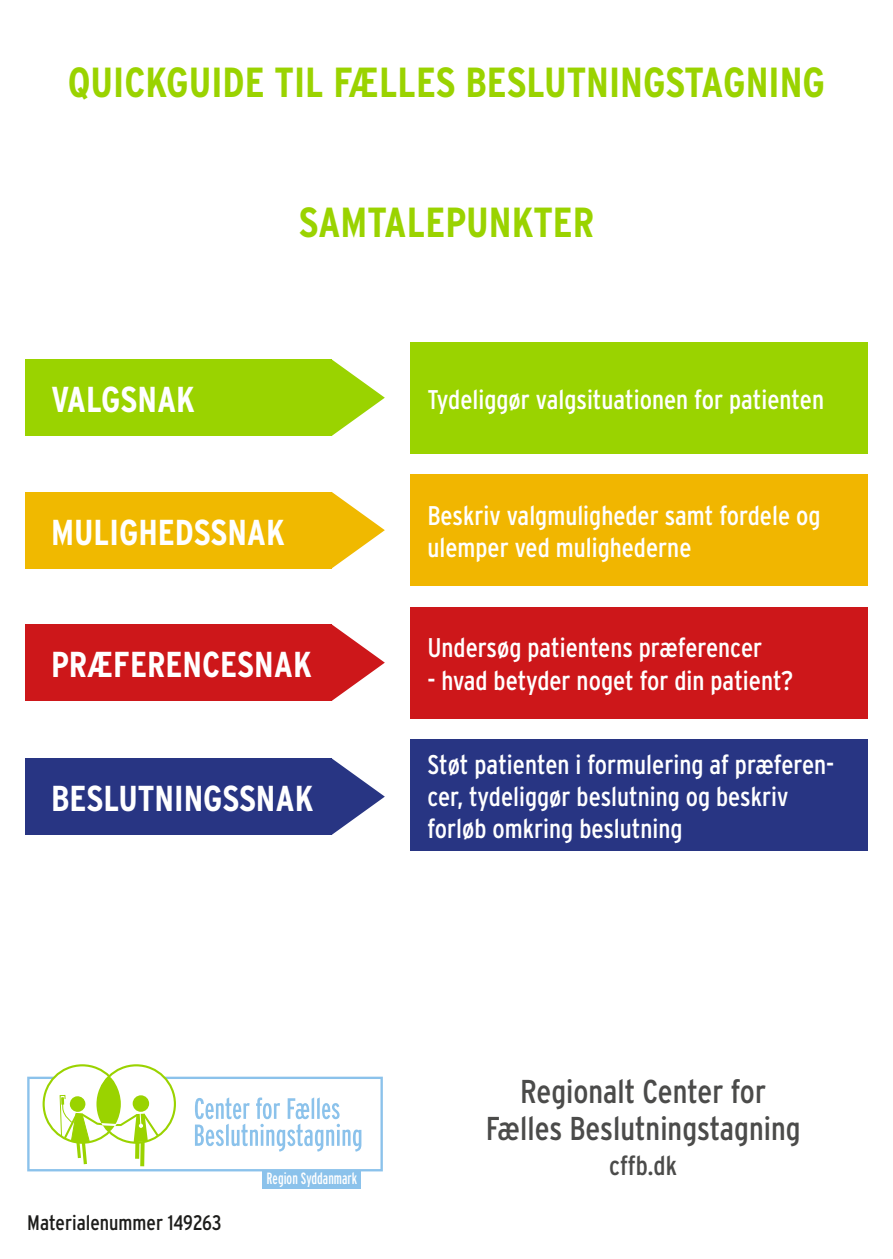
<style>
.page{position:relative;width:893px;height:1259px;background:#fff}
.page>*{position:absolute;margin:0;border:0;box-sizing:border-box;transform-origin:0 0}
.t1{font:700 condensed 42px "Interstate";color:#9ad300}
.t2{font:700 condensed 36px "Interstate";color:#fff}
.t3{font:condensed 33px "Interstate";color:#4b4b4a}
.t4{font:condensed 27px/32.4px "Interstate";color:#fff}
.t5{font:condensed 27px "Interstate";color:#4b4b4a}
.t6{font:condensed 21px "Interstate";color:#1d1d1b}
.t7{font:16.2px "Interstate Compressed";color:#fff}
</style>
<div class="page">
<div style="left:26px;top:359px;width:306px;height:77px;background:#9ad300"></div>
<svg style="left:332px;top:359px;width:53px;height:77px"></svg>
<div style="left:26px;top:492px;width:306px;height:76px;background:#f0b900"></div>
<svg style="left:332px;top:492px;width:53px;height:76px"></svg>
<div style="left:26px;top:624px;width:306px;height:77px;background:#cd171a"></div>
<svg style="left:332px;top:624px;width:53px;height:77px"></svg>
<div style="left:26px;top:758px;width:306px;height:77px;background:#283583"></div>
<svg style="left:332px;top:758px;width:53px;height:77px"></svg>
<div style="left:410px;top:342px;width:457px;height:111px;background:#9ad300"></div>
<div style="left:410px;top:474px;width:457px;height:112px;background:#f1b600"></div>
<div style="left:410px;top:607px;width:457px;height:111px;background:#cd171a"></div>
<div style="left:410px;top:739px;width:457px;height:112px;background:#283583"></div>
<div style="left:27px;top:1076px;width:356px;height:95px;border:2px solid #8bc2eb"></div>
<div style="left:262px;top:1171px;width:99px;height:17px;background:#8bc2eb"></div>
<svg style="left:195px;top:1097px;width:166px;height:54px"></svg>
<div style="left:44px;top:1065px;width:77px;height:77px;background:#fff;border-radius:50%"></div>
<div style="left:98px;top:1065px;width:77px;height:77px;background:#fff;border-radius:50%"></div>
<div style="left:96px;top:1064px;width:80px;height:79px;border:2px solid #9ad300;border-radius:50%"></div>
<svg style="left:98px;top:1076px;width:23px;height:55px"></svg>
<div style="left:140px;top:1142px;width:5px;height:24px;background:#9ad300"></div>
<svg style="left:59px;top:1094px;width:101px;height:70px"></svg>
<p class="t1" style="left:68px;top:59px;width:759px">QUICKGUIDE TIL FÆLLES BESLUTNINGSTAGNING</p>
<p class="t1" style="left:299px;top:199px;width:297px">SAMTALEPUNKTER</p>
<p class="t2" style="left:51px;top:379px;width:146px">VALGSNAK</p>
<p class="t2" style="left:51px;top:512px;width:236px">MULIGHEDSSNAK</p>
<p class="t4" style="left:427px;top:383px;width:398px">Tydeliggør valgsituationen for patienten</p>
<p class="t4" style="left:427px;top:499px;width:395px">Beskriv valgmuligheder samt fordele og ulemper ved mulighederne</p>
<p class="t2" style="left:51px;top:644px;width:262px">PRÆFERENCESNAK</p>
<p class="t2" style="left:51px;top:778px;width:264px">BESLUTNINGSSNAK</p>
<p class="t4" style="left:427px;top:631px;width:336px">Undersøg patientens præferencer</p>
<p class="t4" style="left:427px;top:664px;width:368px">- hvad betyder noget for din patient?</p>
<p class="t4" style="left:427px;top:747px;width:408px">Støt patienten i formulering af præferen&shy;cer, tydeliggør beslutning og beskriv</p>
<p class="t4" style="left:427px;top:812px;width:257px">forløb omkring beslutning</p>
<p class="t6" style="left:27px;top:1211px;width:196px">Materialenummer 149263</p>
<p class="t7" style="left:267px;top:1169px;width:92px">Region Syddanmark</p>
<p class="t3" style="left:520px;top:1073px;width:247px">Regionalt Center for</p>
<p class="t3" style="left:486px;top:1109px;width:316px">Fælles Beslutningstagning</p>
<p class="t5" style="left:609px;top:1150px;width:69px">cffb.dk</p>
</div>
